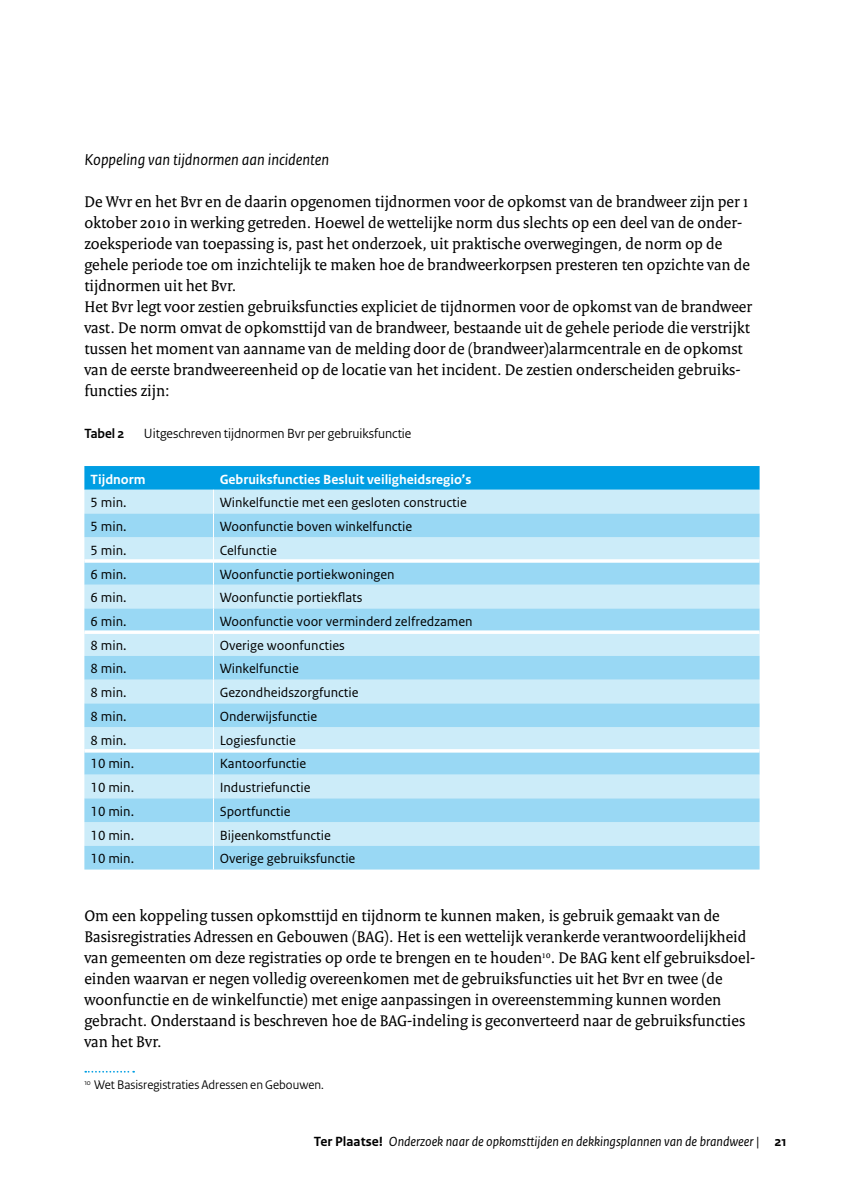
<style>
.page{position:relative;width:844px;height:1191px;background:#fff}
.page>*{position:absolute;margin:0;border:0;box-sizing:border-box;transform-origin:0 0}
.t1{font:16.62px/21px "Rijksoverheid Serif";color:#000}
.t2{font:italic 16.62px "Rijksoverheid Sans Text";color:#000}
.t3{font:14px "Rijksoverheid Sans Text";color:#000}
.t4{font:italic 14px "Rijksoverheid Sans Text";color:#000}
.t5{font:700 14px "Rijksoverheid Sans Text";color:#fff}
.t6{font:14px "Rijksoverheid Sans Heading";color:#000}
.t7{font:700 14px "Rijksoverheid Sans Heading";color:#000}
.t8{font:13.12px "Rijksoverheid Sans Heading";color:#000}
.s1{font-weight:700;font-style:normal}
.s2{font-style:normal}
</style>
<div class="page">
<svg style="left:84px;top:466px;width:675px;height:403px;background:#aadef5"></svg>
<svg style="left:85px;top:1070px;width:49px;height:2px"></svg>
<p class="t2" style="left:84px;top:150px;width:246px">Koppeling van tijdnormen aan incidenten</p>
<p class="t1" style="left:84px;top:191px;width:669px">De Wvr en het Bvr en de daarin opgenomen tijdnormen voor de opkomst van de brandweer zijn per 1 oktober 2010 in werking getreden. Hoewel de wettelijke norm dus slechts op een deel van de onder&shy;zoeksperiode van toepassing is, past het onderzoek, uit praktische overwegingen, de norm op de gehele periode toe om inzichtelijk te maken hoe de brandweerkorpsen presteren ten opzichte van de tijdnormen uit het Bvr.<br>Het Bvr legt voor zestien gebruiksfuncties expliciet de tijdnormen voor de opkomst van de brandweer vast. De norm omvat de opkomsttijd van de brandweer, bestaande uit de gehele periode die verstrijkt tussen het moment van aanname van de melding door de (brandweer)alarmcentrale en de opkomst van de eerste brandweereenheid op de locatie van het incident. De zestien onderscheiden gebruiks&shy;functies zijn:</p>
<p class="t7" style="left:84px;top:425px;width:42px">Tabel 2</p>
<p class="t6" style="left:144px;top:425px;width:269px">Uitgeschreven tijdnormen Bvr per gebruiksfunctie</p>
<p class="t5" style="left:91px;top:471px;width:56px">Tijdnorm</p>
<p class="t5" style="left:220px;top:471px;width:253px">Gebruiksfuncties Besluit veiligheidsregio’s</p>
<p class="t3" style="left:91px;top:495px;width:38px">5 min.</p>
<p class="t3" style="left:220px;top:495px;width:249px">Winkelfunctie met een gesloten constructie</p>
<p class="t3" style="left:91px;top:518px;width:38px">5 min.</p>
<p class="t3" style="left:220px;top:518px;width:194px">Woonfunctie boven winkelfunctie</p>
<p class="t3" style="left:91px;top:542px;width:38px">5 min.</p>
<p class="t3" style="left:220px;top:542px;width:59px">Celfunctie</p>
<p class="t3" style="left:91px;top:566px;width:38px">6 min.</p>
<p class="t3" style="left:220px;top:566px;width:176px">Woonfunctie portiekwoningen</p>
<p class="t3" style="left:91px;top:589px;width:38px">6 min.</p>
<p class="t3" style="left:220px;top:589px;width:144px">Woonfunctie portiekflats</p>
<p class="t3" style="left:91px;top:613px;width:38px">6 min.</p>
<p class="t3" style="left:220px;top:613px;width:254px">Woonfunctie voor verminderd zelfredzamen</p>
<p class="t3" style="left:91px;top:637px;width:38px">8 min.</p>
<p class="t3" style="left:220px;top:637px;width:127px">Overige woonfuncties</p>
<p class="t3" style="left:91px;top:661px;width:38px">8 min.</p>
<p class="t3" style="left:220px;top:661px;width:81px">Winkelfunctie</p>
<p class="t3" style="left:91px;top:684px;width:38px">8 min.</p>
<p class="t3" style="left:220px;top:684px;width:140px">Gezondheidszorgfunctie</p>
<p class="t3" style="left:91px;top:708px;width:38px">8 min.</p>
<p class="t3" style="left:220px;top:708px;width:99px">Onderwijsfunctie</p>
<p class="t3" style="left:91px;top:732px;width:38px">8 min.</p>
<p class="t3" style="left:220px;top:732px;width:78px">Logiesfunctie</p>
<p class="t3" style="left:91px;top:756px;width:45px">10 min.</p>
<p class="t3" style="left:220px;top:756px;width:88px">Kantoorfunctie</p>
<p class="t3" style="left:91px;top:779px;width:45px">10 min.</p>
<p class="t3" style="left:220px;top:779px;width:92px">Industriefunctie</p>
<p class="t3" style="left:91px;top:803px;width:45px">10 min.</p>
<p class="t3" style="left:220px;top:803px;width:72px">Sportfunctie</p>
<p class="t3" style="left:91px;top:827px;width:45px">10 min.</p>
<p class="t3" style="left:220px;top:827px;width:113px">Bijeenkomstfunctie</p>
<p class="t3" style="left:91px;top:850px;width:45px">10 min.</p>
<p class="t3" style="left:220px;top:850px;width:137px">Overige gebruiksfunctie</p>
<p class="t1" style="left:84px;top:905px;width:672px">Om een koppeling tussen opkomsttijd en tijdnorm te kunnen maken, is gebruik gemaakt van de Basisregistraties Adressen en Gebouwen (BAG). Het is een wettelijk verankerde verantwoordelijkheid van gemeenten om deze registraties op orde te brengen en te houden<sup>10</sup>. De BAG kent elf gebruiksdoel&shy;einden waarvan er negen volledig overeenkomen met de gebruiksfuncties uit het Bvr en twee (de woonfunctie en de winkelfunctie) met enige aanpassingen in overeenstemming kunnen worden gebracht. Onderstaand is beschreven hoe de BAG-indeling is geconverteerd naar de gebruiksfuncties van het Bvr.</p>
<p class="t8" style="left:84px;top:1077px;width:241px"><sup>10</sup> Wet Basisregistraties Adressen en Gebouwen.</p>
<p class="t4" style="left:314px;top:1134px;width:474px"><span class="s1">Ter Plaatse!</span> Onderzoek naar de opkomsttijden en dekkingsplannen van de brandweer <span class="s2">|</span> <span class="s1">21</span></p>
</div>
